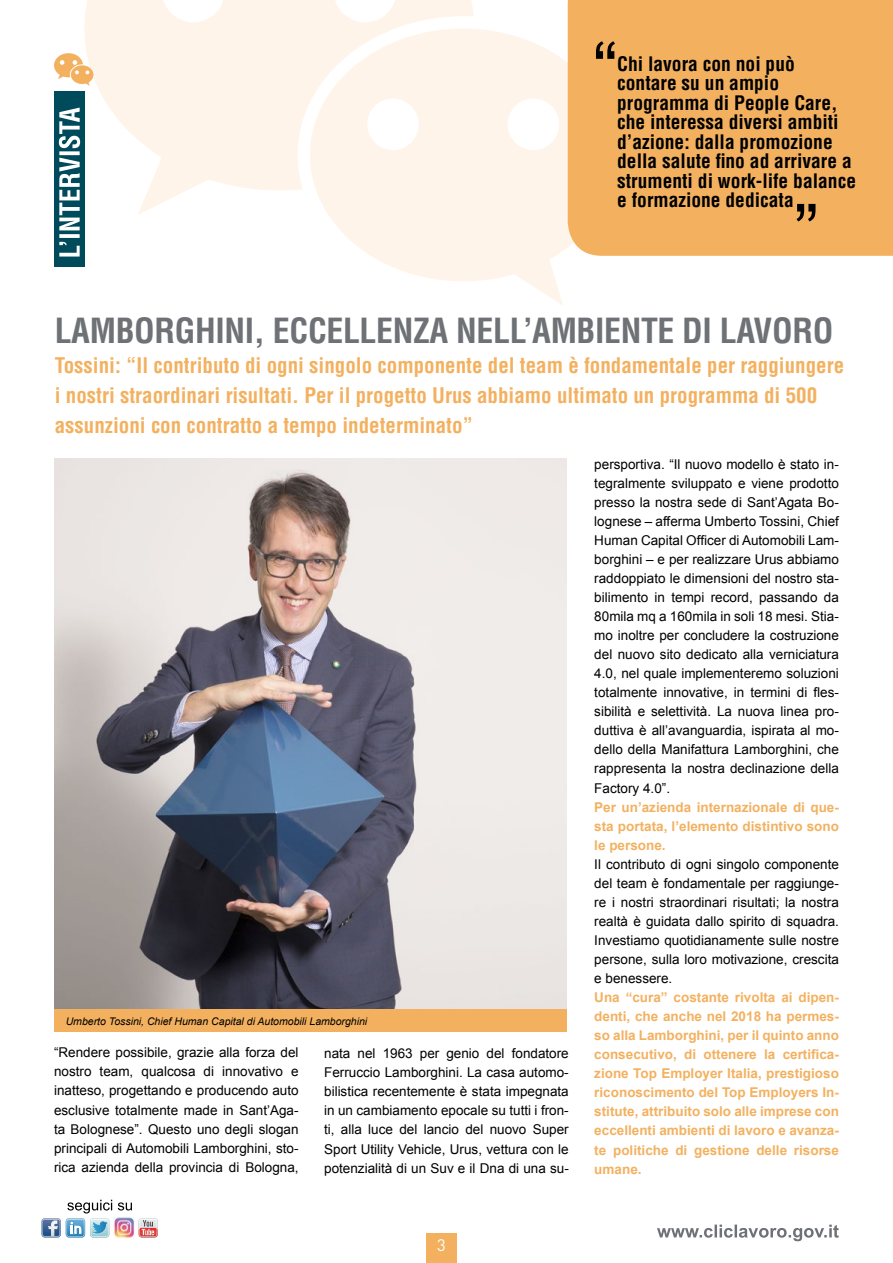
<style>
.page{position:relative;width:893px;height:1263px;background:#fff}
.page>*{position:absolute;margin:0;border:0;box-sizing:border-box;transform-origin:0 0}
.t1{font:700 condensed 33.75px "Helvetica";letter-spacing:-.01em;color:#6e7276}
.t2{font:700 condensed 21px/30px "Helvetica";color:#f3b160}
.t3{font:700 condensed 19.5px/19.5px "Helvetica";color:#000}
.t4{font:16.5px "DIN";color:#fff}
.t5{font:13.5px/19px "Arial";color:#000;text-align:justify}
.t6{font:700 13.5px/19px "Arial";color:#f3b160;text-align:justify}
.t7{font:italic 10.5px "Arial";color:#000}
</style>
<div class="page">
<div style="left:426px;top:1233px;width:30px;height:30px;background:#f3b160"></div>
<svg style="left:657px;top:1224px;width:182px;height:17px"></svg>
<svg style="left:42px;top:1200px;width:90px;height:38px"></svg>
<svg style="left:139px;top:1218px;width:19px;height:19px"></svg>
<img style="left:114px;top:1217px;width:20px;height:22px">
<svg style="left:84px;top:0;width:390px;height:190px;background:#fdf5eb"></svg>
<svg style="left:138px;top:106px;width:108px;height:109px"></svg>
<svg style="left:162px;top:0;width:63px;height:22px"></svg>
<svg style="left:334px;top:0;width:63px;height:22px"></svg>
<div style="left:304px;top:22px;width:319px;height:266px;background:#fef4e9;border-radius:50%"></div>
<div style="left:298px;top:16px;width:331px;height:278px;border:12px solid #fff;border-radius:50%"></div>
<svg style="left:482px;top:251px;width:81px;height:54px"></svg>
<div style="left:367px;top:99px;width:52px;height:51px;background:#fff;border-radius:50%"></div>
<div style="left:508px;top:99px;width:51px;height:51px;background:#fff;border-radius:50%"></div>
<div style="left:568px;top:0;width:325px;height:256px;background:#f3b160"></div>
<svg style="left:596px;top:41px;width:19px;height:18px"></svg>
<svg style="left:796px;top:204px;width:19px;height:17px"></svg>
<div style="left:54px;top:91px;width:30px;height:176px;background:#004b5b"></div>
<svg style="left:59px;top:108px;width:21px;height:149px"></svg>
<div style="left:54px;top:53px;width:29px;height:24px;background:#f3b160;border-radius:50%"></div>
<svg style="left:58px;top:73px;width:7px;height:6px"></svg>
<svg style="left:60px;top:60px;width:4px;height:5px"></svg>
<svg style="left:70px;top:65px;width:24px;height:20px"></svg>
<div style="left:70px;top:64px;width:25px;height:21px;border:1px solid #fff;border-radius:50%"></div>
<svg style="left:73px;top:60px;width:17px;height:26px"></svg>
<img style="left:54px;top:459px;width:513px;height:550px">
<div style="left:54px;top:1009px;width:513px;height:22px;background:#f3b160"></div>
<h3 class="t3" style="left:617px;top:54px;width:240px">Chi lavora con noi può contare su un ampio programma di People Care, che interessa diversi ambiti d’azione: dalla promozione della salute fino ad arrivare a strumenti di work-life balance e formazione dedicata</h3>
<h1 class="t1" style="left:55px;top:311px;width:780px">Lamborghini, eccellenza nell’ambiente di lavoro</h1>
<h2 class="t2" style="left:55px;top:351px;width:791px">Tossini: “Il contributo di ogni singolo componente del team è fondamentale per raggiungere i nostri straordinari risultati. Per il progetto Urus abbiamo ultimato un programma di 500 assunzioni con contratto a tempo indeterminato”</h2>
<p class="t7" style="left:66px;top:1014px;width:303px">Umberto Tossini, Chief Human Capital di Automobili Lamborghini</p>
<p class="t5" style="left:54px;top:1043px;width:246px">“Rendere possibile, grazie alla forza del nostro team, qualcosa di innovativo e inatteso, progettando e producendo auto esclusive totalmente made in Sant’Aga&shy;ta Bolognese”. Questo uno degli slogan principali di Automobili Lamborghini, sto&shy;rica azienda della provincia di Bologna,</p>
<p class="t5" style="left:324px;top:1044px;width:246px">nata nel 1963 per genio del fondatore Ferruccio Lamborghini. La casa automo&shy;bilistica recentemente è stata impegnata in un cambiamento epocale su tutti i fron&shy;ti, alla luce del lancio del nuovo Super Sport Utility Vehicle, Urus, vettura con le potenzialità di un Suv e il Dna di una su-</p>
<p class="t5" style="left:594px;top:454px;width:246px">persportiva. “Il nuovo modello è stato in&shy;tegralmente sviluppato e viene prodotto presso la nostra sede di Sant’Agata Bo&shy;lognese – afferma Umberto Tossini, Chief Human Capital Officer di Automobili Lam&shy;borghini – e per realizzare Urus abbiamo raddoppiato le dimensioni del nostro sta&shy;bilimento in tempi record, passando da 80mila mq a 160mila in soli 18 mesi. Stia&shy;mo inoltre per concludere la costruzione del nuovo sito dedicato alla verniciatura 4.0, nel quale implementeremo soluzioni totalmente innovative, in termini di fles&shy;sibilità e selettività. La nuova linea pro&shy;duttiva è all’avanguardia, ispirata al mo&shy;dello della Manifattura Lamborghini, che rappresenta la nostra declinazione della Factory 4.0”.</p>
<p class="t6" style="left:594px;top:798px;width:246px">Per un’azienda internazionale di que&shy;sta portata, l’elemento distintivo sono le persone.</p>
<p class="t5" style="left:594px;top:854px;width:246px">Il contributo di ogni singolo componente del team è fondamentale per raggiunge&shy;re i nostri straordinari risultati; la nostra realtà è guidata dallo spirito di squadra.<br>Investiamo quotidianamente sulle nostre persone, sulla loro motivazione, crescita e benessere.</p>
<p class="t6" style="left:594px;top:988px;width:246px">Una “cura” costante rivolta ai dipen&shy;denti, che anche nel 2018 ha permes&shy;so alla Lamborghini, per il quinto anno consecutivo, di ottenere la certifica&shy;zione Top Employer Italia, prestigioso riconoscimento del Top Employers In&shy;stitute, attribuito solo alle imprese con eccellenti ambienti di lavoro e avanza&shy;te politiche di gestione delle risorse umane.</p>
<p class="t4" style="left:437px;top:1234px;width:10px">3</p>
</div>
